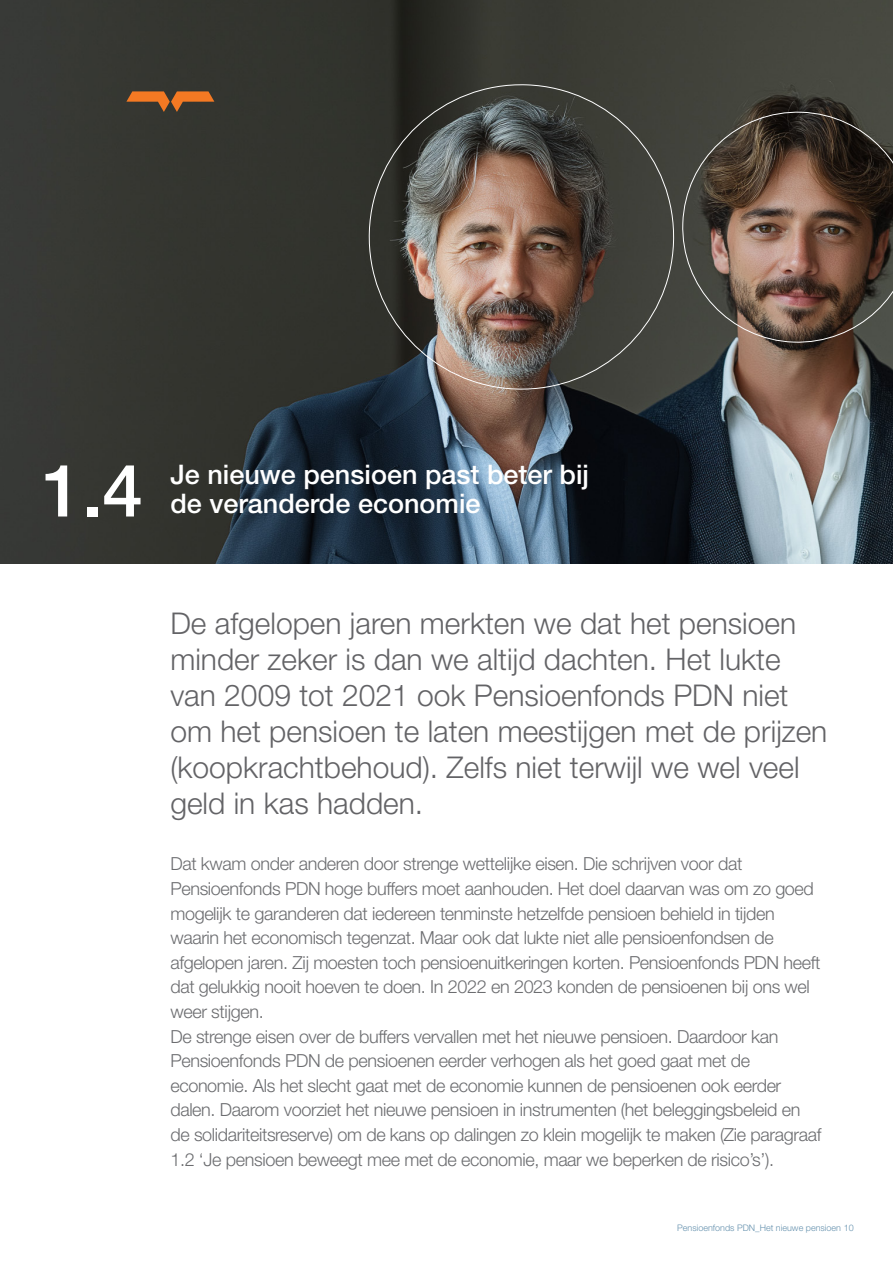
<style>
.page{position:relative;width:893px;height:1263px;background:#fff}
.page>*{position:absolute;margin:0;border:0;box-sizing:border-box;transform-origin:0 0}
.t1{font:500 72.9px "Helvetica Neue LT Pro";color:#fff}
.t2{font:300 30px/36px "Helvetica Neue LT Pro";color:#636366}
.t3{font:500 27px "Helvetica Neue LT Pro";color:#fff}
.t4{font:300 18px/24.6px "Helvetica Neue LT Pro";letter-spacing:-.02em;color:#6c6d70}
.t5{font:300 9px "Helvetica Neue LT Pro";color:#6591ae}
</style>
<div class="page">
<img style="left:0;top:0;width:893px;height:563px">
<svg style="left:126px;top:91px;width:88px;height:21px"></svg>
<img style="left:366px;top:82px;width:310px;height:310px">
<svg style="left:681px;top:110px;width:212px;height:234px"></svg>
<p class="t1" style="left:42px;top:447px;width:103px">1.4</p>
<p class="t3" style="left:170px;top:458px;width:420px">Je nieuwe pensioen past beter bij</p>
<p class="t3" style="left:170px;top:487px;width:312px">de veranderde economie</p>
<p class="t2" style="left:170px;top:604px;width:658px">De afgelopen jaren merkten we dat het pensioen minder zeker is dan we altijd dachten. Het lukte van 2009 tot 2021 ook Pensioenfonds PDN niet om het pensioen te laten meestijgen met de prijzen (koopkrachtbehoud). Zelfs niet terwijl we wel veel geld in kas hadden.</p>
<p class="t4" style="left:170px;top:851px;width:652px">Dat kwam onder anderen door strenge wettelijke eisen. Die schrijven voor dat Pensioenfonds PDN hoge buffers moet aanhouden. Het doel daarvan was om zo goed mogelijk te garanderen dat iedereen tenminste hetzelfde pensioen behield in tijden waarin het economisch tegenzat. Maar ook dat lukte niet alle pensioenfondsen de afgelopen jaren. Zij moesten toch pensioenuitkeringen korten. Pensioenfonds PDN heeft dat gelukkig nooit hoeven te doen. In 2022 en 2023 konden de pensioenen bij ons wel weer stijgen.</p>
<p class="t4" style="left:170px;top:1023px;width:652px">De strenge eisen over de buffers vervallen met het nieuwe pensioen. Daardoor kan Pensioenfonds PDN de pensioenen eerder verhogen als het goed gaat met de economie. Als het slecht gaat met de economie kunnen de pensioenen ook eerder dalen. Daarom voorziet het nieuwe pensioen in instrumenten (het beleggingsbeleid en de solidariteitsreserve) om de kans op dalingen zo klein mogelijk te maken (Zie paragraaf 1.2 ‘Je pensioen beweegt mee met de economie, maar we beperken de risico’s’).</p>
<p class="t5" style="left:677px;top:1222px;width:178px">Pensioenfonds PDN_Het nieuwe pensioen 10</p>
</div>
